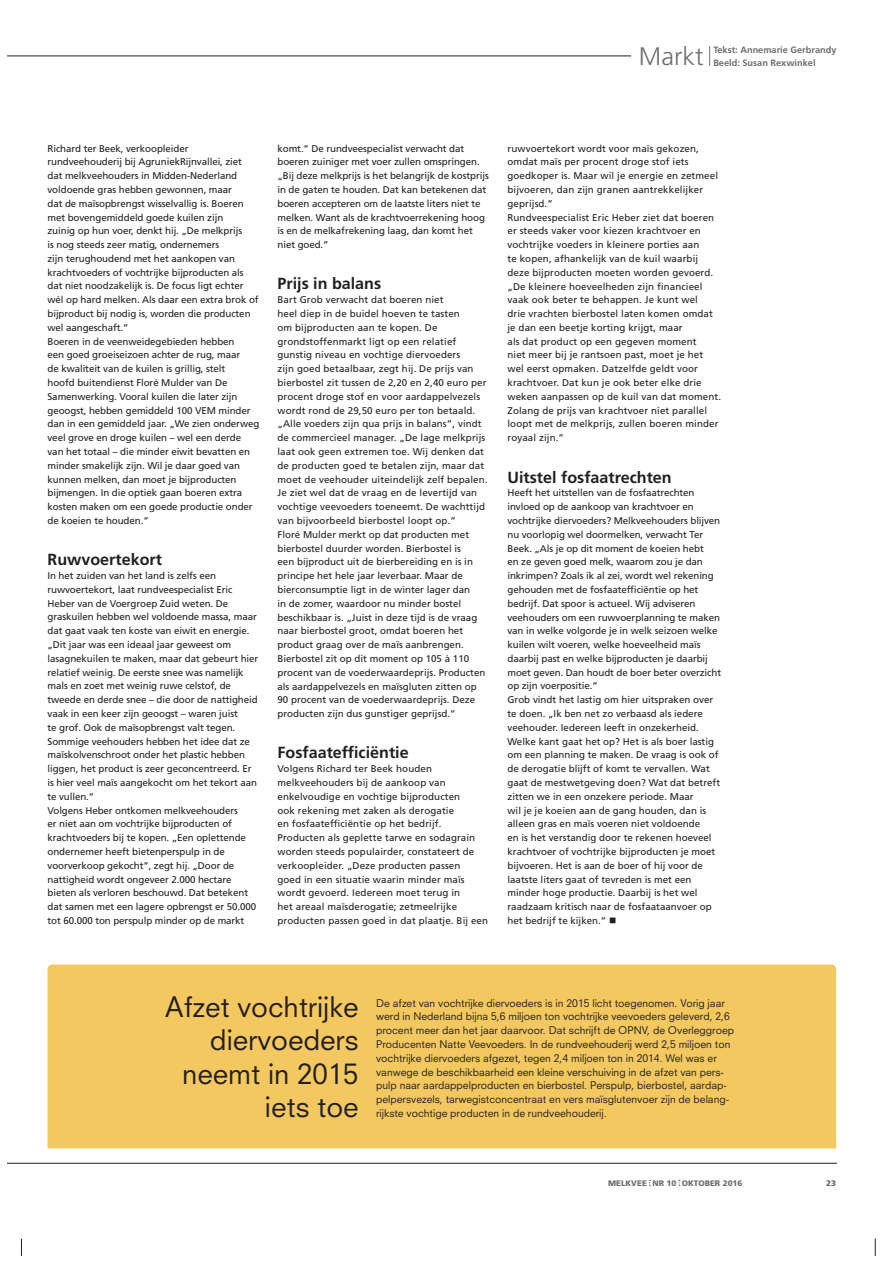
<style>
.page{position:relative;width:893px;height:1263px;background:#fff}
.page>*{position:absolute;margin:0;border:0;box-sizing:border-box;transform-origin:0 0}
.t1{font:27.6px/33.2px "Neuzeit SLT Std";color:#231f20;text-align:right}
.t2{font:300 25.35px "Frutiger LT Std";color:#6d6e70}
.t3{font:700 16.05px "Frutiger LT Std";color:#231f20}
.t4{font:10.35px/13.8px "Neuzeit SLT Std";color:#231f20}
.t5{font:9.75px/13.8px "Frutiger LT Std";color:#231f20}
.t6{font:700 9.15px "Frutiger LT Std";color:#6d6e70}
.t7{font:900 8.1px "Frutiger LT Std";color:#6d6e70}
.t8{font:900 8.1px "Frutiger LT Std";color:#636466}
</style>
<div class="page">
<hr style="left:8px;top:1163px;width:829px;height:1px;background:#231f20">
<hr style="left:8px;top:56px;width:623px;height:1px;background:#231f20">
<svg style="left:709px;top:46px;width:1px;height:20px"></svg>
<div style="left:48px;top:964px;width:788px;height:184px;background:#f3c861"></div>
<svg style="left:21px;top:1239px;width:1px;height:17px"></svg>
<svg style="left:874px;top:1239px;width:2px;height:17px"></svg>
<h2 class="t2" style="left:639px;top:42px;width:66px">Markt</h2>
<p class="t6" style="left:713px;top:46px;width:125px">Tekst: Annemarie Gerbrandy</p>
<p class="t6" style="left:713px;top:59px;width:104px">Beeld: Susan Rexwinkel</p>
<p class="t5" style="left:48px;top:142px;width:213px">Richard ter Beek, verkoopleider rundveehouderij bij AgruniekRijnvallei, ziet dat melkveehouders in Midden-Nederland voldoende gras hebben gewonnen, maar<br>dat de maïsopbrengst wisselvallig is. Boeren met bovengemiddeld goede kuilen zijn<br>zuinig op hun voer, denkt hij. „De melkprijs<br>is nog steeds zeer matig, ondernemers<br>zijn terughoudend met het aankopen van krachtvoeders of vochtrijke bijproducten als dat niet noodzakelijk is. De focus ligt echter wél op hard melken. Als daar een extra brok of bijproduct bij nodig is, worden die producten wel aangeschaft.”<br>Boeren in de veenweidegebieden hebben<br>een goed groeiseizoen achter de rug, maar<br>de kwaliteit van de kuilen is grillig, stelt<br>hoofd buitendienst Floré Mulder van De Samenwerking. Vooral kuilen die later zijn geoogst, hebben gemiddeld 100 VEM minder dan in een gemiddeld jaar. „We zien onderweg veel grove en droge kuilen – wel een derde van het totaal – die minder eiwit bevatten en minder smakelijk zijn. Wil je daar goed van kunnen melken, dan moet je bijproducten bijmengen. In die optiek gaan boeren extra kosten maken om een goede productie onder de koeien te houden.”</p>
<h3 class="t3" style="left:48px;top:553px;width:116px">Ruwvoertekort</h3>
<p class="t5" style="left:48px;top:569px;width:212px">In het zuiden van het land is zelfs een ruwvoertekort, laat rundveespecialist Eric Heber van de Voergroep Zuid weten. De graskuilen hebben wel voldoende massa, maar dat gaat vaak ten koste van eiwit en energie. „Dit jaar was een ideaal jaar geweest om lasagnekuilen te maken, maar dat gebeurt hier relatief weinig. De eerste snee was namelijk mals en zoet met weinig ruwe celstof, de tweede en derde snee – die door de nattigheid vaak in een keer zijn geoogst – waren juist<br>te grof. Ook de maïsopbrengst valt tegen.<br>Sommige veehouders hebben het idee dat ze maïskolvenschroot onder het plastic hebben liggen, het product is zeer geconcentreerd. Er is hier veel maïs aangekocht om het tekort aan te vullen.”<br>Volgens Heber ontkomen melkveehouders<br>er niet aan om vochtrijke bijproducten of krachtvoeders bij te kopen. „Een oplettende ondernemer heeft bietenperspulp in de voorverkoop gekocht”, zegt hij. „Door de nattigheid wordt ongeveer 2.000 hectare bieten als verloren beschouwd. Dat betekent dat samen met een lagere opbrengst er 50.000 tot 60.000 ton perspulp minder op de markt</p>
<p class="t5" style="left:277px;top:142px;width:213px">komt.” De rundveespecialist verwacht dat boeren zuiniger met voer zullen omspringen. „Bij deze melkprijs is het belangrijk de kostprijs in de gaten te houden. Dat kan betekenen dat boeren accepteren om de laatste liters niet te melken. Want als de krachtvoerrekening hoog is en de melkafrekening laag, dan komt het niet goed.”</p>
<h3 class="t3" style="left:277px;top:277px;width:105px">Prijs in balans</h3>
<p class="t5" style="left:277px;top:293px;width:211px">Bart Grob verwacht dat boeren niet<br>heel diep in de buidel hoeven te tasten<br>om bijproducten aan te kopen. De grondstoffenmarkt ligt op een relatief gunstig niveau en vochtige diervoeders<br>zijn goed betaalbaar, zegt hij. De prijs van bierbostel zit tussen de 2,20 en 2,40 euro per procent droge stof en voor aardappelvezels wordt rond de 29,50 euro per ton betaald. „Alle voeders zijn qua prijs in balans”, vindt de commercieel manager. „De lage melkprijs laat ook geen extremen toe. Wij denken dat de producten goed te betalen zijn, maar dat moet de veehouder uiteindelijk zelf bepalen.<br>Je ziet wel dat de vraag en de levertijd van vochtige veevoeders toeneemt. De wachttijd van bijvoorbeeld bierbostel loopt op.”<br>Floré Mulder merkt op dat producten met bierbostel duurder worden. Bierbostel is<br>een bijproduct uit de bierbereiding en is in principe het hele jaar leverbaar. Maar de bierconsumptie ligt in de winter lager dan<br>in de zomer, waardoor nu minder bostel beschikbaar is. „Juist in deze tijd is de vraag naar bierbostel groot, omdat boeren het product graag over de maïs aanbrengen.<br>Bierbostel zit op dit moment op 105 à 110 procent van de voederwaardeprijs. Producten als aardappelvezels en maïsgluten zitten op 90 procent van de voederwaardeprijs. Deze producten zijn dus gunstiger geprijsd.”</p>
<h3 class="t3" style="left:277px;top:746px;width:133px">Fosfaatefficiëntie</h3>
<p class="t5" style="left:277px;top:762px;width:212px">Volgens Richard ter Beek houden melkveehouders bij de aankoop van enkelvoudige en vochtige bijproducten<br>ook rekening met zaken als derogatie<br>en fosfaatefficiëntie op het bedrijf.<br>Producten als geplette tarwe en sodagrain worden steeds populairder, constateert de verkoopleider. „Deze producten passen<br>goed in een situatie waarin minder maïs wordt gevoerd. Iedereen moet terug in<br>het areaal maïsderogatie; zetmeelrijke producten passen goed in dat plaatje. Bij een</p>
<p class="t5" style="left:507px;top:142px;width:215px">ruwvoertekort wordt voor maïs gekozen, omdat maïs per procent droge stof iets goedkoper is. Maar wil je energie en zetmeel bijvoeren, dan zijn granen aantrekkelijker geprijsd.”<br>Rundveespecialist Eric Heber ziet dat boeren er steeds vaker voor kiezen krachtvoer en vochtrijke voeders in kleinere porties aan<br>te kopen, afhankelijk van de kuil waarbij deze bijproducten moeten worden gevoerd. „De kleinere hoeveelheden zijn financieel vaak ook beter te behappen. Je kunt wel<br>drie vrachten bierbostel laten komen omdat je dan een beetje korting krijgt, maar<br>als dat product op een gegeven moment<br>niet meer bij je rantsoen past, moet je het wel eerst opmaken. Datzelfde geldt voor krachtvoer. Dat kun je ook beter elke drie weken aanpassen op de kuil van dat moment.<br>Zolang de prijs van krachtvoer niet parallel loopt met de melkprijs, zullen boeren minder royaal zijn.”</p>
<h3 class="t3" style="left:507px;top:470px;width:166px">Uitstel fosfaatrechten</h3>
<p class="t5" style="left:507px;top:486px;width:215px">Heeft het uitstellen van de fosfaatrechten invloed op de aankoop van krachtvoer en vochtrijke diervoeders? Melkveehouders blijven nu voorlopig wel doormelken, verwacht Ter Beek. „Als je op dit moment de koeien hebt<br>en ze geven goed melk, waarom zou je dan inkrimpen? Zoals ik al zei, wordt wel rekening gehouden met de fosfaatefficiëntie op het bedrijf. Dat spoor is actueel. Wij adviseren veehouders om een ruwvoerplanning te maken van in welke volgorde je in welk seizoen welke kuilen wilt voeren, welke hoeveelheid maïs daarbij past en welke bijproducten je daarbij moet geven. Dan houdt de boer beter overzicht op zijn voerpositie.”<br>Grob vindt het lastig om hier uitspraken over te doen. „Ik ben net zo verbaasd als iedere veehouder. Iedereen leeft in onzekerheid.<br>Welke kant gaat het op? Het is als boer lastig om een planning te maken. De vraag is ook of de derogatie blijft of komt te vervallen. Wat gaat de mestwetgeving doen? Wat dat betreft zitten we in een onzekere periode. Maar<br>wil je je koeien aan de gang houden, dan is alleen gras en maïs voeren niet voldoende<br>en is het verstandig door te rekenen hoeveel krachtvoer of vochtrijke bijproducten je moet bijvoeren. Het is aan de boer of hij voor de laatste liters gaat of tevreden is met een minder hoge productie. Daarbij is het wel raadzaam kritisch naar de fosfaataanvoer op het bedrijf te kijken.”</p>
<h1 class="t1" style="left:165px;top:992px;width:195px">Afzet vochtrijke diervoeders neemt in 2015 iets toe</h1>
<p class="t4" style="left:376px;top:997px;width:359px">De afzet van vochtrijke diervoeders is in 2015 licht toegenomen. Vorig jaar werd in Nederland bijna 5,6 miljoen ton vochtrijke veevoeders geleverd, 2,6 procent meer dan het jaar daarvoor. Dat schrijft de OPNV, de Overleggroep Producenten Natte Veevoeders. In de rundveehouderij werd 2,5 miljoen ton vochtrijke diervoeders afgezet, tegen 2,4 miljoen ton in 2014. Wel was er vanwege de beschikbaarheid een kleine verschuiving in de afzet van pers&shy;pulp naar aardappelproducten en bierbostel. Perspulp, bierbostel, aardap&shy;pelpersvezels, tarwegistconcentraat en vers maïsglutenvoer zijn de belang&shy;rijkste vochtige producten in de rundveehouderij.</p>
<p class="t7" style="left:608px;top:1178px;width:136px">MELKVEE NR 10 OKTOBER 2016</p>
<p class="t8" style="left:826px;top:1178px;width:11px">23</p>
</div>
